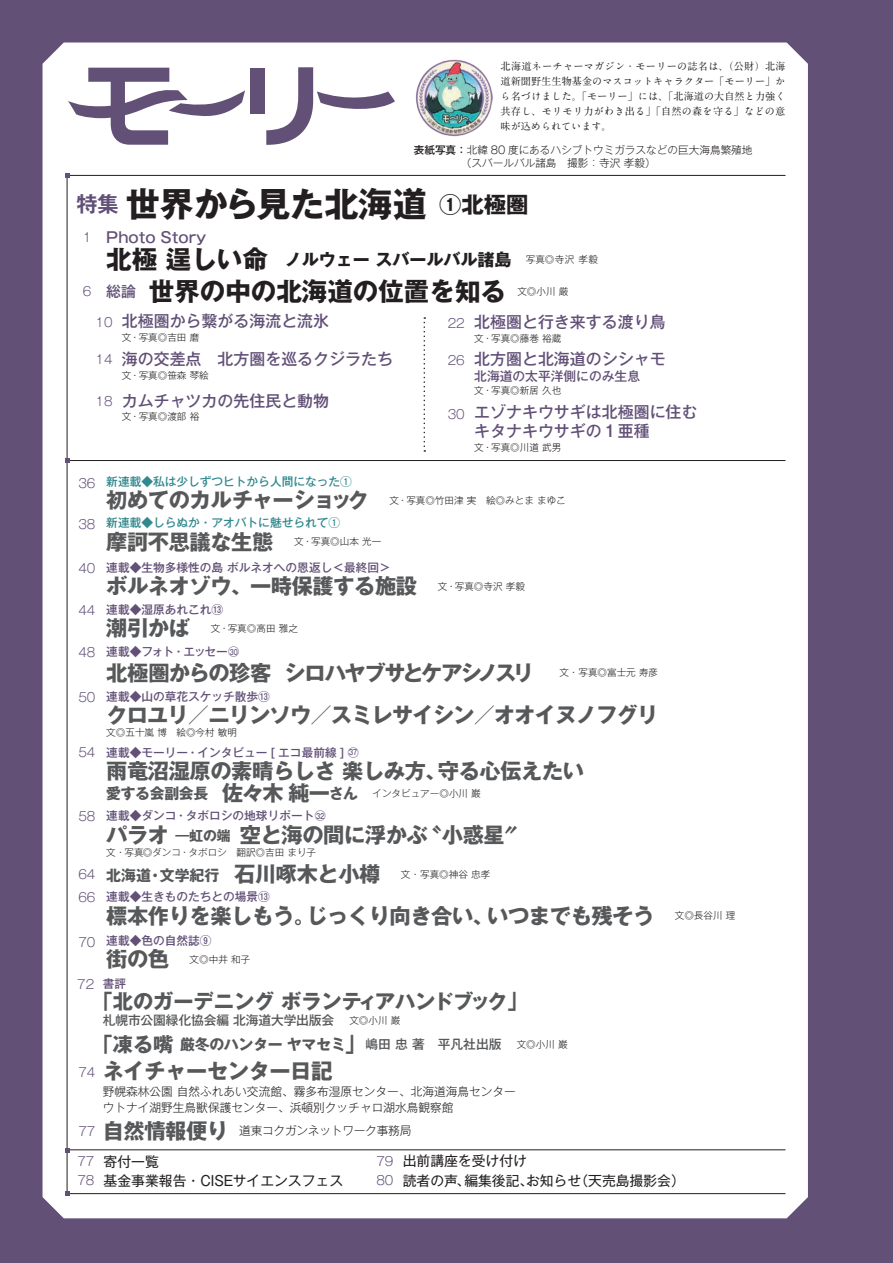
<style>
.page{position:relative;width:893px;height:1263px;background:#625077}
.page>*{position:absolute;margin:0;border:0;box-sizing:border-box;transform-origin:0 0}
.t1{font:700 34.05px "Gothic MB101 Pro";color:#231f20}
.t2{font:700 25.5px "Gothic MB101 Pro";color:#231f20}
.t3{font:700 22.35px "Gothic MB101 Pro";color:#231f20}
.t4{font:700 21.3px "Gothic MB101 Pro";letter-spacing:-.02em;color:#57585a}
.t5{font:700 21.3px "Gothic MB101 Pro";letter-spacing:-.04em;color:#57585a}
.t6{font:700 21.3px "Gothic MB101 Pro";letter-spacing:-.09em;color:#57585a}
.t7{font:700 21.3px "Gothic MB101 Pro De";color:#625077}
.t8{font:700 20.25px "Gothic MB101 Pro";color:#57585a}
.t9{font:700 16.95px "Gothic MB101 Pro";color:#231f20}
.t10{font:500 15.9px/19.2px "Gothic MB101 Pro";color:#625077}
.t11{font:700 14.85px "Gothic MB101 Pro";letter-spacing:-.02em;color:#57585a}
.t12{font:500 14.85px "Gothic MB101 Pro";color:#625077}
.t13{font:13.8px "Gothic MB101 Pro";color:#231f20}
.t14{font:700 13.8px "Gothic MB101 Pro";color:#57585a}
.t15{font:500 12.75px "Gothic MB101 Pro";letter-spacing:-.01em;color:#57585a}
.t16{font:500 12.75px "Gothic MB101 Pro";color:#625077}
.t17{font:300 12.45px "Gothic MB101 Pro";color:#625077}
.t18{font:500 11.7px "Gothic MB101 Pro";color:#625077}
.t19{font:300 11.7px/15.9px "Gothic MB101 Pro";color:#231f20}
.t20{font:500 11.7px "Gothic MB101 Pro";color:#31888d}
.t21{font:300 11.7px "Gothic MB101 Pro";letter-spacing:-.02em;color:#231f20}
.t22{font:500 11.7px "Gothic MB101 Pro";letter-spacing:-.1em;color:#625077}
.t23{font:300 10.65px/13.8px "Gothic MB101 Pro";color:#231f20}
.t24{font:700 10.05px/14.9px "A1 Mincho Std";letter-spacing:.02em;color:#231f20;text-align:justify}
.t25{font:300 9.6px "Gothic MB101 Pro";color:#231f20}
.t26{font:500 7.5px "Gothic MB101 Pro";color:#625077;scale:.7 1}
.t27{font:500 7.5px "Gothic MB101 Pro";color:#625077;scale:.75 1}
.t28{font:500 7.5px "Gothic MB101 Pro";color:#625077;scale:.8 1}
.s1{font-weight:500}
.s2{font-size:11.7px}
.s3{font-size:14.85px}
</style>
<div class="page">
<div style="left:43px;top:43px;width:765px;height:1175px;background:#fff"></div>
<hr style="left:67px;top:178px;width:1px;height:1016px;background:#231f20">
<hr style="left:67px;top:175px;width:718px;height:1px;background:#231f20">
<svg style="left:65px;top:173px;width:4px;height:5px"></svg>
<hr style="left:67px;top:460px;width:718px;height:1px;background:#231f20">
<svg style="left:65px;top:458px;width:4px;height:5px"></svg>
<hr style="left:67px;top:1193px;width:718px;height:1px;background:#231f20">
<svg style="left:65px;top:1192px;width:4px;height:4px"></svg>
<hr style="left:67px;top:1149px;width:718px;height:1px;background:#231f20">
<svg style="left:65px;top:1148px;width:4px;height:4px"></svg>
<img style="left:416px;top:59px;width:76px;height:77px">
<svg style="left:68px;top:68px;width:177px;height:77px"></svg>
<div style="left:250px;top:68px;width:15px;height:46px;background:#625077"></div>
<svg style="left:266px;top:67px;width:129px;height:78px"></svg>
<svg style="left:424px;top:317px;width:1px;height:135px"></svg>
<p class="t24" style="left:501px;top:58px;width:286px">北海道ネーチャーマガジン・モーリーの誌名は、（公財）北海道新聞野生生物基金のマスコットキャラクター「モーリー」から名づけました。「モーリー」には、「北海道の大自然と力強く共存し、モリモリ力がわき出る」「自然の森を守る」などの意味が込められています。</p>
<p class="t23" style="left:461px;top:141px;width:293px;text-indent:-47px"><span class="s1">表紙写真：</span>北緯 80 度にあるハシブトウミガラスなどの巨大海鳥繁殖地（スバールバル諸島　撮影：寺沢孝毅(</p>
<h1 class="t1" style="left:126px;top:176px;width:302px">世界から見た北海道</h1>
<h3 class="t7" style="left:76px;top:186px;width:44px">特集</h3>
<h3 class="t12" style="left:106px;top:225px;width:102px">Photo Story</h3>
<p class="t17" style="left:83px;top:227px;width:10px">1</p>
<h3 class="t3" style="left:439px;top:186px;width:91px">①北極圏</h3>
<p class="t17" style="left:83px;top:281px;width:10px">6</p>
<h2 class="t2" style="left:106px;top:238px;width:163px">北極逞しい命</h2>
<h3 class="t9" style="left:285px;top:245px;width:228px">ノルウェースバールバル諸島</h3>
<p class="t25" style="left:526px;top:251px;width:74px">写真◎寺沢孝毅</p>
<h3 class="t12" style="left:106px;top:279px;width:31px">総論</h3>
<h2 class="t2" style="left:149px;top:270px;width:359px">世界の中の北海道の位置を知る</h2>
<p class="t25" style="left:517px;top:283px;width:53px">文◎小川厳</p>
<p class="t17" style="left:96px;top:311px;width:19px">10</p>
<p class="t17" style="left:96px;top:349px;width:19px">14</p>
<p class="t17" style="left:96px;top:391px;width:19px">18</p>
<h3 class="t10" style="left:122px;top:310px;width:209px">北極圏から繋がる海流と流氷</h3>
<p class="t25" style="left:122px;top:329px;width:79px">文・写真◎吉田磨</p>
<h3 class="t10" style="left:122px;top:347px;width:273px">海の交差点　北方圏を巡るクジラたち</h3>
<p class="t25" style="left:122px;top:367px;width:88px">文・写真◎笹森琴絵</p>
<h3 class="t10" style="left:122px;top:389px;width:209px">カムチャツカの先住民と動物</h3>
<p class="t25" style="left:122px;top:408px;width:79px">文・写真◎渡部裕</p>
<p class="t17" style="left:448px;top:312px;width:19px">22</p>
<p class="t17" style="left:448px;top:350px;width:19px">26</p>
<p class="t17" style="left:448px;top:404px;width:19px">30</p>
<h3 class="t10" style="left:474px;top:311px;width:193px">北極圏と行き来する渡り鳥</h3>
<p class="t25" style="left:474px;top:330px;width:88px">文・写真◎藤巻裕蔵</p>
<h3 class="t10" style="left:474px;top:347px;width:193px">北方圏と北海道のシシャモ</h3>
<h3 class="t16" style="left:474px;top:366px;width:167px">北海道の太平洋側にのみ生息</h3>
<p class="t25" style="left:474px;top:383px;width:88px">文・写真◎新居久也</p>
<h3 class="t10" style="left:474px;top:400px;width:225px">エゾナキウサギは北極圏に住むキタナキウサギの１亜種</h3>
<p class="t25" style="left:474px;top:439px;width:88px">文・写真◎川道武男</p>
<p class="t17" style="left:78px;top:473px;width:19px">36</p>
<p class="t20" style="left:106px;top:472px;width:247px">新連載◆私は少しずつヒトから人間になった1</p>
<h3 class="t4" style="left:106px;top:482px;width:264px">初めてのカルチャーショック</h3>
<p class="t25" style="left:389px;top:492px;width:178px">文・写真◎竹田津実　絵◎みとままゆこ</p>
<p class="t17" style="left:78px;top:514px;width:19px">38</p>
<p class="t20" style="left:106px;top:513px;width:235px">新連載◆しらぬか・アオバトに魅せられて1</p>
<p class="t25" style="left:294px;top:533px;width:88px">文・写真◎山本光一</p>
<h3 class="t4" style="left:106px;top:524px;width:169px">摩訶不思議な生態</h3>
<p class="t17" style="left:78px;top:558px;width:19px">40</p>
<p class="t18" style="left:106px;top:558px;width:286px">連載◆生物多様性の島ボルネオへの恩返し＜最終回&lt;</p>
<h3 class="t4" style="left:106px;top:569px;width:312px">ボルネオゾウ、一時保護する施設</h3>
<p class="t25" style="left:438px;top:578px;width:88px">文・写真◎寺沢孝毅</p>
<p class="t17" style="left:78px;top:599px;width:19px">44</p>
<p class="t18" style="left:106px;top:599px;width:118px">連載◆湿原あれこれ13</p>
<p class="t25" style="left:211px;top:620px;width:88px">文・写真◎高田雅之</p>
<h3 class="t4" style="left:106px;top:610px;width:85px">潮引かば</h3>
<p class="t17" style="left:78px;top:642px;width:19px">48</p>
<p class="t22" style="left:106px;top:642px;width:123px">連載◆フォト・エッセー</p>
<p class="t26" style="left:228px;top:646px;width:18px">30<span class="s2">○</span></p>
<h3 class="t4" style="left:106px;top:655px;width:167px">北極圏からの珍客</h3>
<h3 class="t6" style="left:284px;top:655px;width:251px">シロハヤブサとケアシノスリ</h3>
<p class="t25" style="left:559px;top:665px;width:100px">文・写真◎富士元寿彦</p>
<p class="t17" style="left:78px;top:687px;width:19px">50</p>
<p class="t18" style="left:106px;top:687px;width:165px">連載◆山の草花スケッチ散歩13</p>
<h3 class="t5" style="left:106px;top:697px;width:553px">クロユリ／ニリンソウ／スミレサイシン／オオイヌノフグリ</h3>
<p class="t25" style="left:106px;top:725px;width:132px">文◎五十嵐博　絵◎今村敏明</p>
<p class="t17" style="left:78px;top:742px;width:19px">54</p>
<p class="t18" style="left:106px;top:742px;width:240px">連載◆モーリー・インタビュー [ エコ最前線 [</p>
<p class="t28" style="left:347px;top:746px;width:16px">37<span class="s2">○</span></p>
<h3 class="t4" style="left:106px;top:753px;width:342px">雨竜沼湿原の素晴らしさ楽しみ方、</h3>
<p class="t25" style="left:372px;top:785px;width:110px">インタビュアー◎小川巌</p>
<h3 class="t4" style="left:438px;top:753px;width:148px">守る心伝えたい</h3>
<h3 class="t4" style="left:222px;top:775px;width:138px">佐々木純一<span class="s3">さん</span></h3>
<h3 class="t11" style="left:106px;top:781px;width:118px">愛する会副会長　</h3>
<p class="t17" style="left:78px;top:806px;width:19px">58</p>
<p class="t18" style="left:106px;top:806px;width:210px">連載◆ダンコ・タボロシの地球リポート</p>
<p class="t27" style="left:314px;top:810px;width:17px">32<span class="s2">○</span></p>
<h3 class="t4" style="left:421px;top:817px;width:106px">〝小惑星″</h3>
<h3 class="t4" style="left:240px;top:817px;width:189px">空と海の間に浮かぶ</h3>
<h3 class="t4" style="left:106px;top:817px;width:64px">パラオ</h3>
<p class="t25" style="left:106px;top:844px;width:211px">文・写真◎ダンコ・タボロシ　翻訳◎吉田まり子</p>
<h3 class="t14" style="left:175px;top:824px;width:57px">―虹の端</h3>
<p class="t17" style="left:78px;top:864px;width:19px">64</p>
<h3 class="t4" style="left:234px;top:856px;width:169px">石川啄木と小樽　</h3>
<h3 class="t11" style="left:160px;top:863px;width:76px">文学紀行　</h3>
<h3 class="t11" style="left:106px;top:863px;width:46px">北海道</h3>
<p class="t25" style="left:401px;top:866px;width:91px">文・写真◎神谷忠孝</p>
<h3 class="t11" style="left:148px;top:863px;width:16px">・</h3>
<p class="t17" style="left:78px;top:887px;width:19px">66</p>
<p class="t18" style="left:106px;top:887px;width:165px">連載◆生きものたちとの場景13</p>
<h3 class="t4" style="left:106px;top:898px;width:210px">標本作りを楽しもう。</h3>
<h3 class="t4" style="left:306px;top:898px;width:189px">じっくり向き合い、</h3>
<h3 class="t4" style="left:487px;top:898px;width:169px">いつまでも残そう</h3>
<p class="t17" style="left:78px;top:932px;width:19px">70</p>
<p class="t18" style="left:106px;top:931px;width:107px">連載◆色の自然誌9</p>
<p class="t25" style="left:190px;top:951px;width:62px">文◎中井和子</p>
<h3 class="t4" style="left:106px;top:941px;width:64px">街の色</h3>
<p class="t17" style="left:77px;top:973px;width:19px">72</p>
<p class="t18" style="left:103px;top:973px;width:25px">書評</p>
<h3 class="t8" style="left:93px;top:984px;width:436px">「北のガーデニングボランティアハンドブック「</h3>
<p class="t25" style="left:349px;top:1012px;width:53px">文◎小川巌</p>
<h3 class="t15" style="left:103px;top:1010px;width:233px">札幌市公園緑化協会編北海道大学出版会</h3>
<p class="t17" style="left:78px;top:1062px;width:19px">74</p>
<p class="t17" style="left:78px;top:1120px;width:19px">77</p>
<p class="t17" style="left:77px;top:1151px;width:19px">77</p>
<h3 class="t8" style="left:93px;top:1027px;width:82px">「凍る嘴</h3>
<h3 class="t4" style="left:103px;top:1053px;width:231px">ネイチャーセンター日記</h3>
<h3 class="t8" style="left:345px;top:1027px;width:22px">」</h3>
<h3 class="t11" style="left:180px;top:1031px;width:167px">厳冬のハンターヤマセミ</h3>
<h3 class="t15" style="left:365px;top:1033px;width:138px">嶋田忠著　平凡社出版</h3>
<p class="t25" style="left:517px;top:1036px;width:53px">文◎小川巌</p>
<p class="t19" style="left:103px;top:1082px;width:415px">野幌森林公園自然ふれあい交流館、霧多布湿原センター、北海道海鳥センターウトナイ湖野生鳥獣保護センター、浜頓別クッチャロ湖水鳥観察館</p>
<h3 class="t4" style="left:103px;top:1113px;width:127px">自然情報便り</h3>
<p class="t21" style="left:228px;top:1121px;width:185px">　道東コクガンネットワーク事務局</p>
<h3 class="t13" style="left:104px;top:1150px;width:57px">寄付一覧</h3>
<p class="t17" style="left:376px;top:1151px;width:19px">79</p>
<h3 class="t13" style="left:403px;top:1150px;width:126px">出前講座を受け付け</h3>
<p class="t25" style="left:675px;top:907px;width:62px">文◎長谷川理</p>
<p class="t17" style="left:77px;top:1170px;width:19px">78</p>
<h3 class="t13" style="left:104px;top:1169px;width:241px">基金事業報告・CISEサイエンスフェス</h3>
<p class="t17" style="left:376px;top:1170px;width:19px">80</p>
<h3 class="t13" style="left:574px;top:1169px;width:112px">（天売島撮影会(</h3>
<h3 class="t13" style="left:464px;top:1169px;width:71px">編集後記、</h3>
<h3 class="t13" style="left:403px;top:1169px;width:69px">読者の声、</h3>
<h3 class="t13" style="left:526px;top:1169px;width:57px">お知らせ</h3>
</div>
